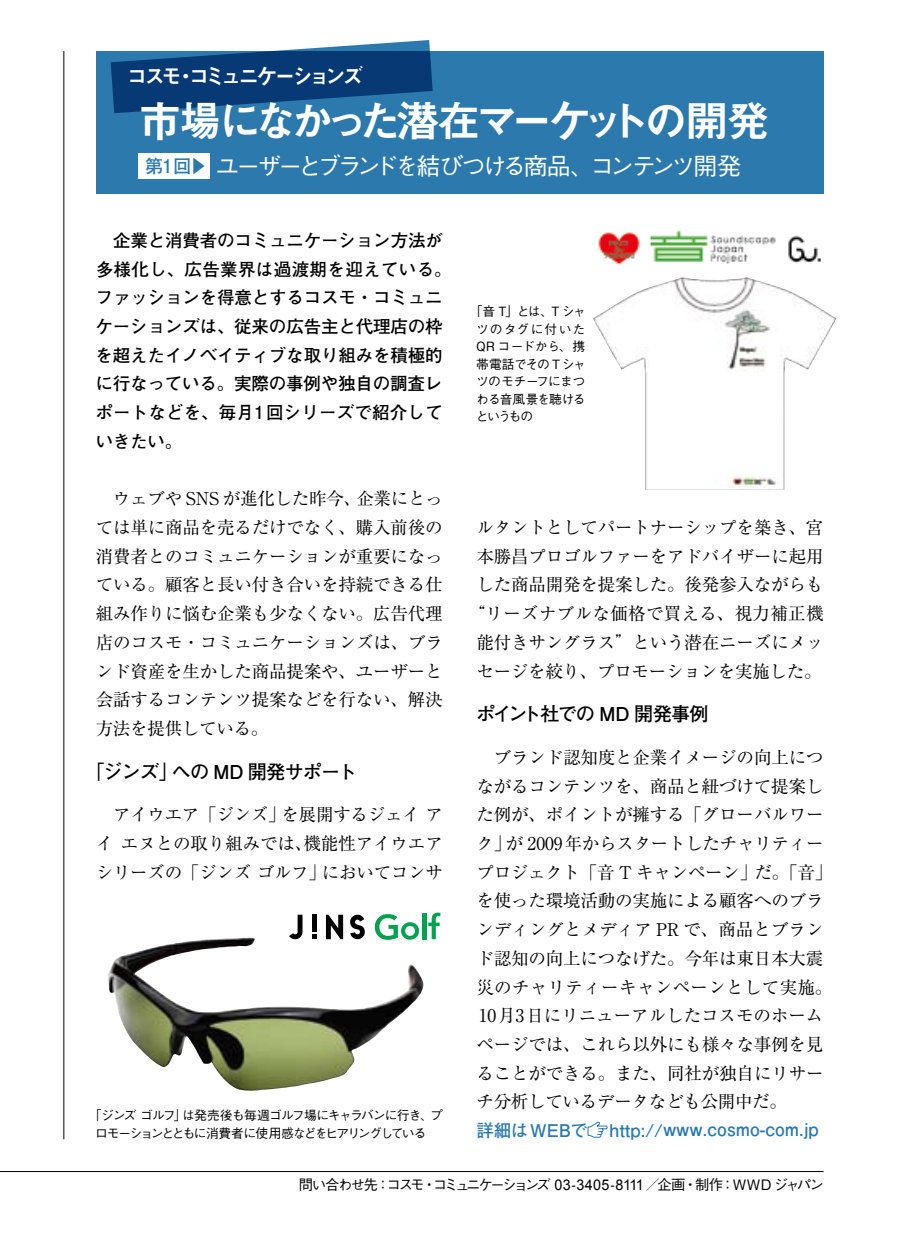
<style>
.page{position:relative;width:913px;height:1251px;background:#fff}
.page>*{position:absolute;margin:0;border:0;box-sizing:border-box;transform-origin:0 0}
.t1{font:42.98px "Midashi Go Pro MB31";letter-spacing:-.115em;color:#fff}
.t2{font:500 23.85px "Gothic BBB Pro";letter-spacing:-.125em;color:#fff}
.t3{font:20.7px "Midashi Go Pro MB31";letter-spacing:-.165em;color:#fff}
.t4{font:700 19.12px "Futo Go B101 Pro";letter-spacing:-.05em;color:#000}
.t5{font:17.55px/28.8px "Ryumin Pro";letter-spacing:-.01em;color:#000;text-align:justify}
.t6{font:700 17.55px/28.8px "Futo Go B101 Pro";letter-spacing:-.01em;color:#000}
.t7{font:700 17.55px "Futo Go B101 Pro";color:#2b79ad}
.t8{font:500 14.4px "Gothic BBB Pro";letter-spacing:-.155em;color:#000}
.t9{font:500 12.83px/17.6px "Gothic BBB Pro";letter-spacing:-.085em;color:#000}
.t10{font:500 12.83px/17.6px "Gothic BBB Pro";letter-spacing:-.065em;color:#000;text-align:justify}
.s1{font-family:"Futo Go B101 Pro";font-weight:700;font-size:18.22px;color:#2b79ad}
.s2{font-family:"Futo Go B101 Pro";font-weight:700;font-size:18.9px;color:#2b79ad}
.s3{font-size:18px}
.s4{font-family:"Arial";font-weight:400;font-size:14.85px}
</style>
<div class="page">
<div style="left:96px;top:51px;width:727px;height:142px;background:#2b79ad"></div>
<img style="left:598px;top:230px;width:224px;height:35px">
<img style="left:593px;top:277px;width:242px;height:212px">
<img style="left:108px;top:937px;width:316px;height:153px">
<hr style="left:0;top:1170px;width:823px;height:1px;background:#000">
<svg style="left:111px;top:40px;width:321px;height:73px"></svg>
<svg style="left:587px;top:1121px;width:21px;height:16px"></svg>
<div style="left:138px;top:153px;width:72px;height:26px;background:#fff"></div>
<hr style="left:63px;top:51px;width:1px;height:1087px;background:#000">
<svg style="left:289px;top:914px;width:13px;height:25px"></svg>
<svg style="left:312px;top:934px;width:5px;height:5px"></svg>
<svg style="left:326px;top:914px;width:17px;height:25px"></svg>
<div style="left:312px;top:914px;width:5px;height:17px;background:#000"></div>
<svg style="left:350px;top:914px;width:14px;height:25px"></svg>
<svg style="left:374px;top:914px;width:45px;height:25px"></svg>
<hr style="left:422px;top:912px;width:4px;height:27px;background:#00a151">
<svg style="left:428px;top:912px;width:12px;height:27px"></svg>
<p class="t3" style="left:127px;top:59px;width:238px">コスモ・コミュニケーションズ</p>
<h1 class="t1" style="left:138px;top:86px;width:632px">市場になかった潜在マーケットの開発</h1>
<h2 class="t2" style="left:145px;top:147px;width:597px"><span class="s1">第</span><span class="s2">1</span><span class="s1">回▶</span> ユーザーとブランドを結びつける商品、コンテンツ開発</h2>
<p class="t6" style="left:95px;top:223px;width:357px;text-indent:18px">企業と消費者のコミュニケーション方法が多様化し、広告業界は過渡期を迎えている。ファッションを得意とするコスモ・コミュニケーションズは、従来の広告主と代理店の枠を超えたイノベイティブな取り組みを積極的に行なっている。実際の事例や独自の調査レポートなどを、毎月<span class="s3">1</span>回シリーズで紹介していきたい。</p>
<p class="t5" style="left:96px;top:483px;width:348px">　ウェブや SNS が進化した昨今、企業にとっては単に商品を売るだけでなく、購入前後の消費者とのコミュニケーションが重要になっている。顧客と長い付き合いを持続できる仕組み作りに悩む企業も少なくない。広告代理店のコスモ・コミュニケーションズは、ブランド資産を生かした商品提案や、ユーザーと会話するコンテンツ提案などを行ない、解決方法を提供している。</p>
<p class="t4" style="left:85px;top:756px;width:273px">「ジンズ」への MD 開発サポート</p>
<p class="t5" style="left:96px;top:799px;width:348px">　アイウエア「ジンズ」を展開するジェイ アイ エヌとの取り組みでは、機能性アイウエアシリーズの「ジンズ ゴルフ」においてコンサ</p>
<p class="t9" style="left:95px;top:1104px;width:349px;text-indent:-6px">「ジンズゴルフ」は発売後も毎週ゴルフ場にキャラバンに行き、プロモーションとともに消費者に使用感などをヒアリングしている</p>
<p class="t10" style="left:475px;top:301px;width:111px;text-indent:-6px">「音 T」とは、T シャツのタグに付いたQR コードから、携帯電話でその Tシャツのモチーフにまつわる音風景を聴けるというもの</p>
<p class="t5" style="left:467px;top:511px;width:357px;text-align:center">ルタントとしてパートナーシップを築き、宮本勝昌プロゴルファーをアドバイザーに起用した商品開発を提案した。後発参入ながらも“リーズナブルな価格で買える、視力補正機能付きサングラス”という潜在ニーズにメッセージを絞り、プロモーションを実施した。</p>
<p class="t4" style="left:476px;top:698px;width:234px">ポイント社での MD 開発事例</p>
<p class="t5" style="left:476px;top:741px;width:357px;text-align:left">　ブランド認知度と企業イメージの向上につながるコンテンツを、商品と紐づけて提案した例が、ポイントが擁する「グローバルワーク」が 2009年からスタートしたチャリティープロジェクト「音 T キャンペーン」だ。「音」を使った環境活動の実施による顧客へのブランディングとメディア PR で、商品とブランド認知の向上につなげた。今年は東日本大震災のチャリティーキャンペーンとして実施。<br>10月3日にリニューアルしたコスモのホームページでは、これら以外にも様々な事例を見ることができる。また、同社が独自にリサーチ分析しているデータなども公開中だ。</p>
<p class="t7" style="left:476px;top:1116px;width:113px">詳細はWEBで</p>
<p class="t7" style="left:609px;top:1114px;width:210px">http://www.cosmo-com.jp</p>
<p class="t8" style="left:299px;top:1172px;width:526px">問い合わせ先：コスモ・コミュニケーションズ <span class="s4">03</span>-<span class="s4">3405</span>-<span class="s4">8111</span> ／企画・制作：WWD ジャパン</p>
</div>
